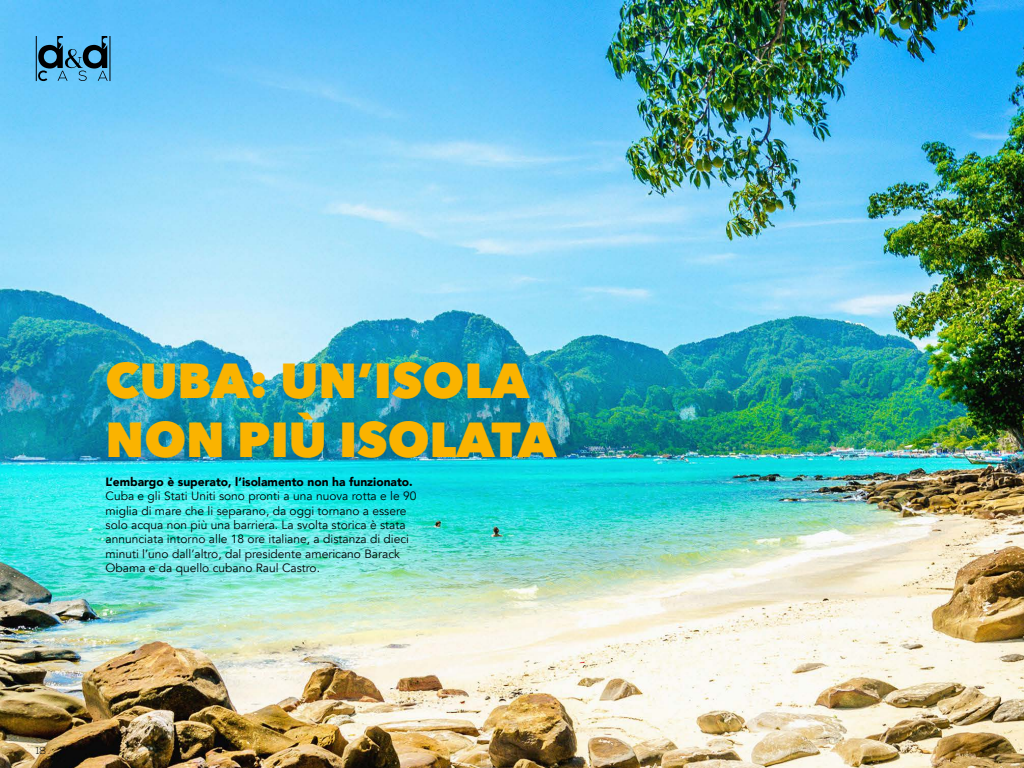
<style>
.page{position:relative;width:1024px;height:768px;background:#fff}
.page>*{position:absolute;margin:0;border:0;box-sizing:border-box;transform-origin:0 0}
.t1{font:800 49px/58.8px "Avenir Next";color:#fab300}
.t2{font:12px/14.4px "Avenir";color:#000}
.t3{font:900 12px "Avenir";color:#000}
.t4{font:300 10px "Nexa";color:#000}
</style>
<div class="page">
<img style="left:0;top:0;width:1024px;height:768px">
<svg style="left:38px;top:36px;width:70px;height:45px;background:#4386ab"></svg>
<hr style="left:110px;top:36px;width:1px;height:45px;background:#000">
<hr style="left:36px;top:36px;width:1px;height:45px;background:#000">
<h1 class="t1" style="left:106px;top:351px;width:452px">CUBA: UN’ISOLA<br>NON PIÙ ISOLATA</h1>
<p class="t3" style="left:106px;top:471px;width:309px">L’embargo è superato, l’isolamento non ha funzionato.</p>
<p class="t2" style="left:106px;top:489px;width:312px">Cuba e gli Stati Uniti sono pronti a una nuova rotta e le 90 miglia di mare che li separano, da oggi tornano a essere solo acqua non più una barriera. La svolta storica è stata annunciata intorno alle 18 ore italiane, a distanza di dieci minuti l’uno dall’altro, dal presidente americano Barack Obama e da quello cubano Raul Castro.</p>
<p class="t4" style="left:36px;top:744px;width:12px">18</p>
</div>
